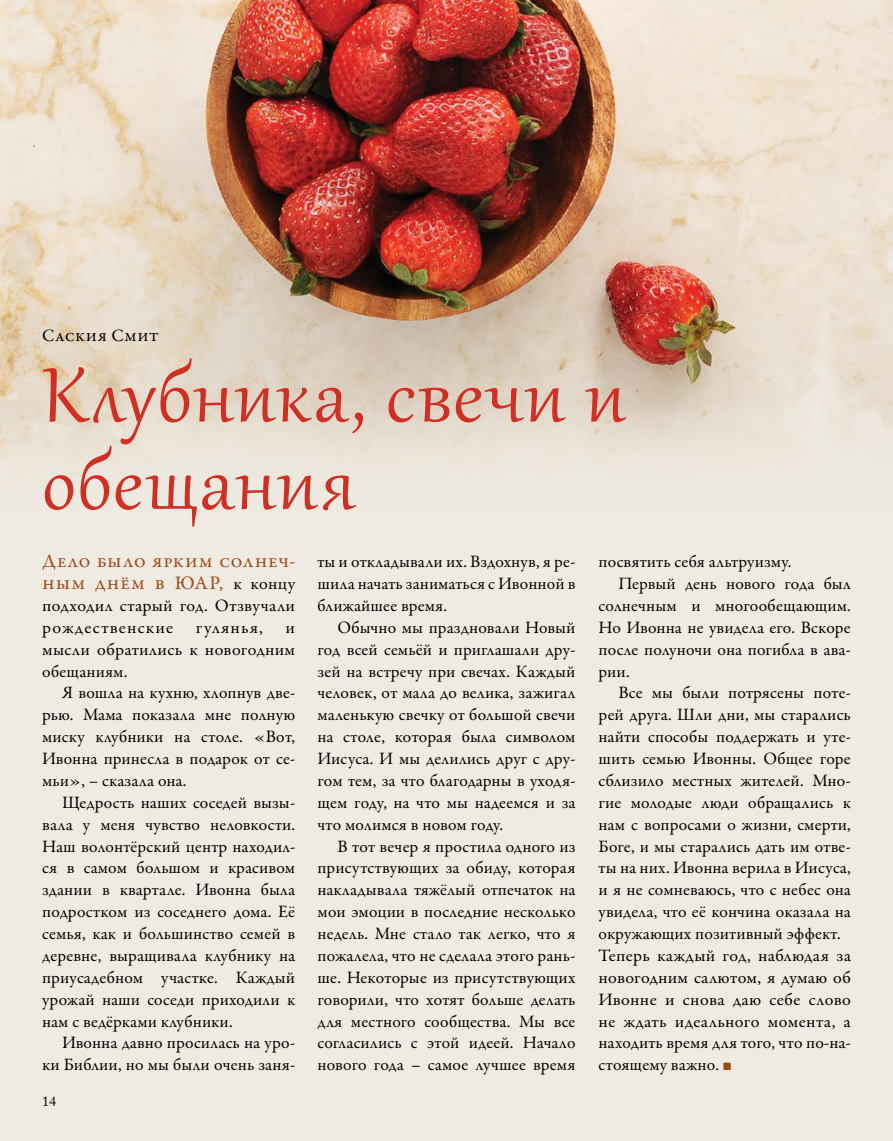
<style>
.page{position:relative;width:893px;height:1141px;background:#efebe2}
.page>*{position:absolute;margin:0;border:0;box-sizing:border-box;transform-origin:0 0}
.t1{font:94.5px/87.5px "Gabriola";letter-spacing:.02em;color:#d02f23}
.t2{font:19.25px/21.9px "Garamond Premr Pro";letter-spacing:.09em;color:#9c4716}
.t3{font:17.5px/21.9px "Garamond Premr Pro";letter-spacing:.01em;color:#000;text-align:justify}
.t4{font:17.5px/21.9px "Garamond Premr Pro";letter-spacing:.03em;color:#000}
.t5{font:17.5px "Garamond Premr Pro";letter-spacing:.06em;color:#000}
.t6{font:14px "Adobe Caslon Pro";color:#000}
.s1{font-size:17.5px;color:#000}
.s2{font-family:"Arial";font-size:15.75px;color:#9c4716}
</style>
<div class="page">
<img style="left:0;top:0;width:893px;height:476px">
<p class="t3" style="left:42px;top:325px;width:118px">Саския Смит</p>
<h1 class="t1" style="left:42px;top:345px;width:585px">Клубника, свечи и обещания</h1>
<p class="t2" style="left:42px;top:551px;width:254px">Дело было ярким солнеч&shy;ным днём в ЮАР, <span class="s1">к концу</span></p>
<p class="t4" style="left:42px;top:595px;width:254px">подходил старый год. Отзвучали рождественские</p>
<p class="t5" style="left:196px;top:617px;width:68px">гулянья,</p>
<p class="t3" style="left:42px;top:617px;width:255px;text-indent:243px">и мысли обратились к новогодним обещаниям.</p>
<p class="t3" style="left:42px;top:682px;width:255px;text-indent:20px">Я вошла на кухню, хлопнув две&shy;рью. Мама показала мне полную миску клубники на столе. «Вот, Ивонна принесла в подарок от се&shy;мьи», – сказала она.</p>
<p class="t3" style="left:42px;top:792px;width:255px;text-indent:20px">Щедрость наших соседей вызы&shy;вала у меня чувство неловкости.<br>Наш волонтёрский центр находил&shy;ся в самом большом и красивом здании в квартале. Ивонна была подростком из соседнего дома. Её семья, как и большинство семей в деревне, выращивала клубнику на приусадебном участке. Каждый урожай наши соседи приходили к нам с ведёрками клубники.</p>
<p class="t3" style="left:42px;top:1032px;width:254px;text-align:right">Ивонна давно просилась на уро&shy;ки Библии, но мы были очень заня-</p>
<p class="t6" style="left:42px;top:1093px;width:15px">14</p>
<p class="t3" style="left:317px;top:551px;width:259px">ты и откладывали их. Вздохнув, я ре&shy;шила начать заниматься с Ивонной в ближайшее время.</p>
<p class="t3" style="left:317px;top:617px;width:259px;text-indent:20px">Обычно мы праздновали Новый год всей семьёй и приглашали дру&shy;зей на встречу при свечах. Каждый человек, от мала до велика, зажигал маленькую свечку от большой свечи на столе, которая была символом Иисуса. И мы делились друг с дру&shy;гом тем, за что благодарны в уходя&shy;щем году, на что мы надеемся и за что молимся в новом году.</p>
<p class="t3" style="left:317px;top:836px;width:259px;text-indent:20px">В тот вечер я простила одного из присутствующих за обиду, которая накладывала тяжёлый отпечаток на мои эмоции в последние несколько недель. Мне стало так легко, что я пожалела, что не сделала этого рань&shy;ше. Некоторые из присутствующих говорили, что хотят больше делать для местного сообщества. Мы все согласились с этой идеей. Начало нового года – самое лучшее время</p>
<p class="t3" style="left:598px;top:551px;width:194px">посвятить себя альтруизму.</p>
<p class="t3" style="left:618px;top:573px;width:234px">Первый день нового года был</p>
<p class="t3" style="left:598px;top:595px;width:254px">солнечным и многообещающим.</p>
<p class="t3" style="left:598px;top:617px;width:254px">Но Ивонна не увидела его. Вскоре</p>
<p class="t3" style="left:598px;top:639px;width:254px">после полуночи она погибла в ава-</p>
<p class="t3" style="left:598px;top:661px;width:33px">рии.</p>
<p class="t3" style="left:618px;top:682px;width:234px">Все мы были потрясены поте-</p>
<p class="t3" style="left:598px;top:704px;width:254px">рей друга. Шли дни, мы старались</p>
<p class="t3" style="left:598px;top:726px;width:254px">найти способы поддержать и уте-</p>
<p class="t3" style="left:598px;top:748px;width:254px">шить семью Ивонны. Общее горе</p>
<p class="t3" style="left:598px;top:770px;width:254px">сблизило местных жителей. Мно-</p>
<p class="t3" style="left:598px;top:792px;width:254px">гие молодые люди обращались к</p>
<p class="t3" style="left:598px;top:814px;width:254px">нам с вопросами о жизни, смерти,</p>
<p class="t3" style="left:598px;top:836px;width:254px">Боге, и мы старались дать им отве-</p>
<p class="t3" style="left:598px;top:857px;width:254px">ты на них. Ивонна верила в Иисуса,</p>
<p class="t3" style="left:598px;top:879px;width:254px">и я не сомневаюсь, что с небес она</p>
<p class="t3" style="left:598px;top:901px;width:254px">увидела, что её кончина оказала на</p>
<p class="t3" style="left:598px;top:923px;width:244px">окружающих позитивный эффект.</p>
<p class="t3" style="left:598px;top:945px;width:254px">Теперь каждый год, наблюдая за</p>
<p class="t3" style="left:598px;top:967px;width:254px">новогодним салютом, я думаю об</p>
<p class="t3" style="left:598px;top:989px;width:254px">Ивонне и снова даю себе слово</p>
<p class="t3" style="left:598px;top:1011px;width:254px">не ждать идеального момента, а</p>
<p class="t3" style="left:598px;top:1032px;width:254px">находить время для того, что по-на-</p>
<p class="t3" style="left:598px;top:1054px;width:135px">стоящему важно. <span class="s2">■</span></p>
</div>
